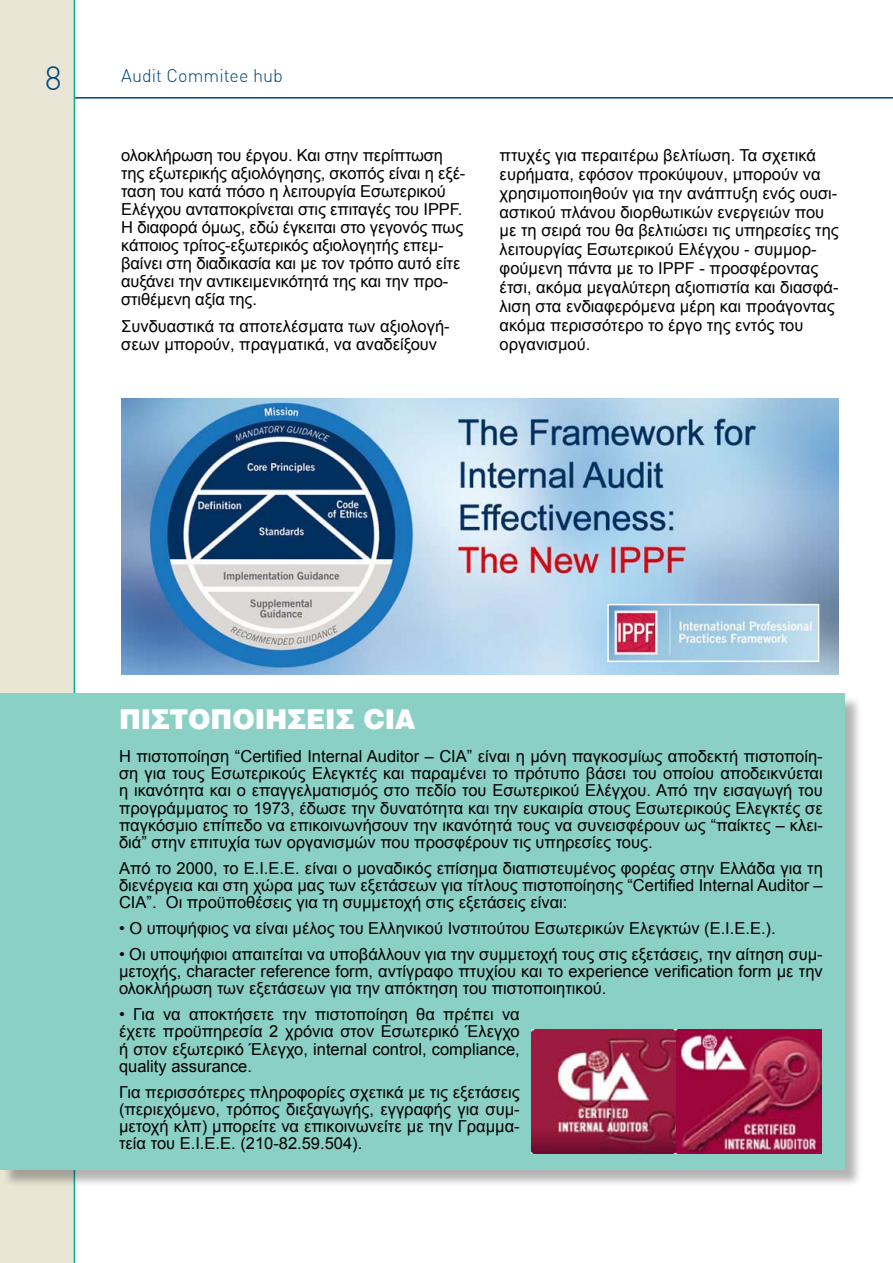
<style>
.page{position:relative;width:893px;height:1263px;background:#fff}
.page>*{position:absolute;margin:0;border:0;box-sizing:border-box;transform-origin:0 0}
.t1{font:300 33px "DIN Greek";color:#00457c}
.t2{font:900 27px "UB Helvetica";color:#fff}
.t3{font:300 18px "DIN Greek";color:#00457c}
.t4{font:16.5px/17.2px "Arial";color:#000;text-align:justify}
</style>
<div class="page">
<div style="left:0;top:0;width:74px;height:1263px;background:#e9e6d6"></div>
<hr style="left:74px;top:0;width:1px;height:1263px;background:#00ae95">
<hr style="left:75px;top:97px;width:818px;height:2px;background:#00457c">
<img style="left:121px;top:398px;width:718px;height:276px">
<div style="left:2px;top:695px;width:879px;height:499px;background:#000;opacity:.3"></div>
<div style="left:0;top:693px;width:844px;height:476px;background:#8ad0c4"></div>
<img style="left:531px;top:1029px;width:291px;height:124px">
<img style="left:610px;top:607px;width:206px;height:52px">
<div style="left:607px;top:604px;width:212px;height:58px;border:2px solid #fff"></div>
<h1 class="t1" style="left:45px;top:60px;width:18px">8</h1>
<p class="t3" style="left:121px;top:65px;width:163px">Audit Commitee hub</p>
<p class="t4" style="left:121px;top:146px;width:346px;line-height:18px;text-align:left">ολοκλήρωση του έργου. Και στην περίπτωση της εξωτερικής αξιολόγησης, σκοπός είναι η εξέ&shy;ταση του κατά πόσο η λειτουργία Εσωτερικού Ελέγχου ανταποκρίνεται στις επιταγές του IPPF.<br>Η διαφορά όμως, εδώ έγκειται στο γεγονός πως κάποιος τρίτος-εξωτερικός αξιολογητής επεμ&shy;βαίνει στη διαδικασία και με τον τρόπο αυτό είτε αυξάνει την αντικειμενικότητά της και την προ&shy;στιθέμενη αξία της.</p>
<p class="t4" style="left:121px;top:317px;width:330px;line-height:18px">Συνδυαστικά τα αποτελέσματα των αξιολογή&shy;σεων μπορούν, πραγματικά, να αναδείξουν</p>
<p class="t4" style="left:500px;top:146px;width:341px;line-height:18.9px;text-align:left">πτυχές για περαιτέρω βελτίωση. Τα σχετικά ευρήματα, εφόσον προκύψουν, μπορούν να χρησιμοποιηθούν για την ανάπτυξη ενός ουσι&shy;αστικού πλάνου διορθωτικών ενεργειών που με τη σειρά του θα βελτιώσει τις υπηρεσίες της λειτουργίας Εσωτερικού Ελέγχου - συμμορ&shy;φούμενη πάντα με το IPPF - προσφέροντας έτσι, ακόμα μεγαλύτερη αξιοπιστία και διασφά&shy;λιση στα ενδιαφερόμενα μέρη και προάγοντας ακόμα περισσότερο το έργο της εντός του οργανισμού.</p>
<h2 class="t2" style="left:119px;top:703px;width:298px">ΠΙΣΤΟΠΟΙΗΣΕΙΣ CIA</h2>
<p class="t4" style="left:119px;top:747px;width:705px">Η πιστοποίηση “Certified Internal Auditor – CIA” είναι η μόνη παγκοσμίως αποδεκτή πιστοποίη&shy;ση για τους Εσωτερικούς Ελεγκτές και παραμένει το πρότυπο βάσει του οποίου αποδεικνύεται η ικανότητα και ο επαγγελματισμός στο πεδίο του Εσωτερικού Ελέγχου. Από την εισαγωγή του προγράμματος το 1973, έδωσε την δυνατότητα και την ευκαιρία στους Εσωτερικούς Ελεγκτές σε παγκόσμιο επίπεδο να επικοινωνήσουν την ικανότητά τους να συνεισφέρουν ως “παίκτες – κλει&shy;διά” στην επιτυχία των οργανισμών που προσφέρουν τις υπηρεσίες τους.</p>
<p class="t4" style="left:119px;top:859px;width:705px">Από το 2000, το Ε.Ι.Ε.Ε. είναι ο μοναδικός επίσημα διαπιστευμένος φορέας στην Ελλάδα για τη διενέργεια και στη χώρα μας των εξετάσεων για τίτλους πιστοποίησης “Certified Internal Auditor – CIA”. Οι προϋποθέσεις για τη συμμετοχή στις εξετάσεις είναι:</p>
<p class="t4" style="left:119px;top:920px;width:658px">• Ο υποψήφιος να είναι μέλος του Ελληνικού Ινστιτούτου Εσωτερικών Ελεγκτών (Ε.Ι.Ε.Ε.).</p>
<p class="t4" style="left:119px;top:945px;width:705px">• Οι υποψήφιοι απαιτείται να υποβάλλουν για την συμμετοχή τους στις εξετάσεις, την αίτηση συμ&shy;μετοχής, character reference form, αντίγραφο πτυχίου και το experience verification form με την ολοκλήρωση των εξετάσεων για την απόκτηση του πιστοποιητικού.</p>
<p class="t4" style="left:119px;top:1006px;width:402px">• Για να αποκτήσετε την πιστοποίηση θα πρέπει να έχετε προϋπηρεσία 2 χρόνια στον Εσωτερικό Έλεγχο ή στον εξωτερικό Έλεγχο, internal control, compliance, quality assurance.</p>
<p class="t4" style="left:119px;top:1083px;width:402px">Για περισσότερες πληροφορίες σχετικά με τις εξετάσεις (περιεχόμενο, τρόπος διεξαγωγής, εγγραφής για συμ&shy;μετοχή κλπ) μπορείτε να επικοινωνείτε με την Γραμμα&shy;τεία του Ε.Ι.Ε.Ε. (210-82.59.504).</p>
</div>
